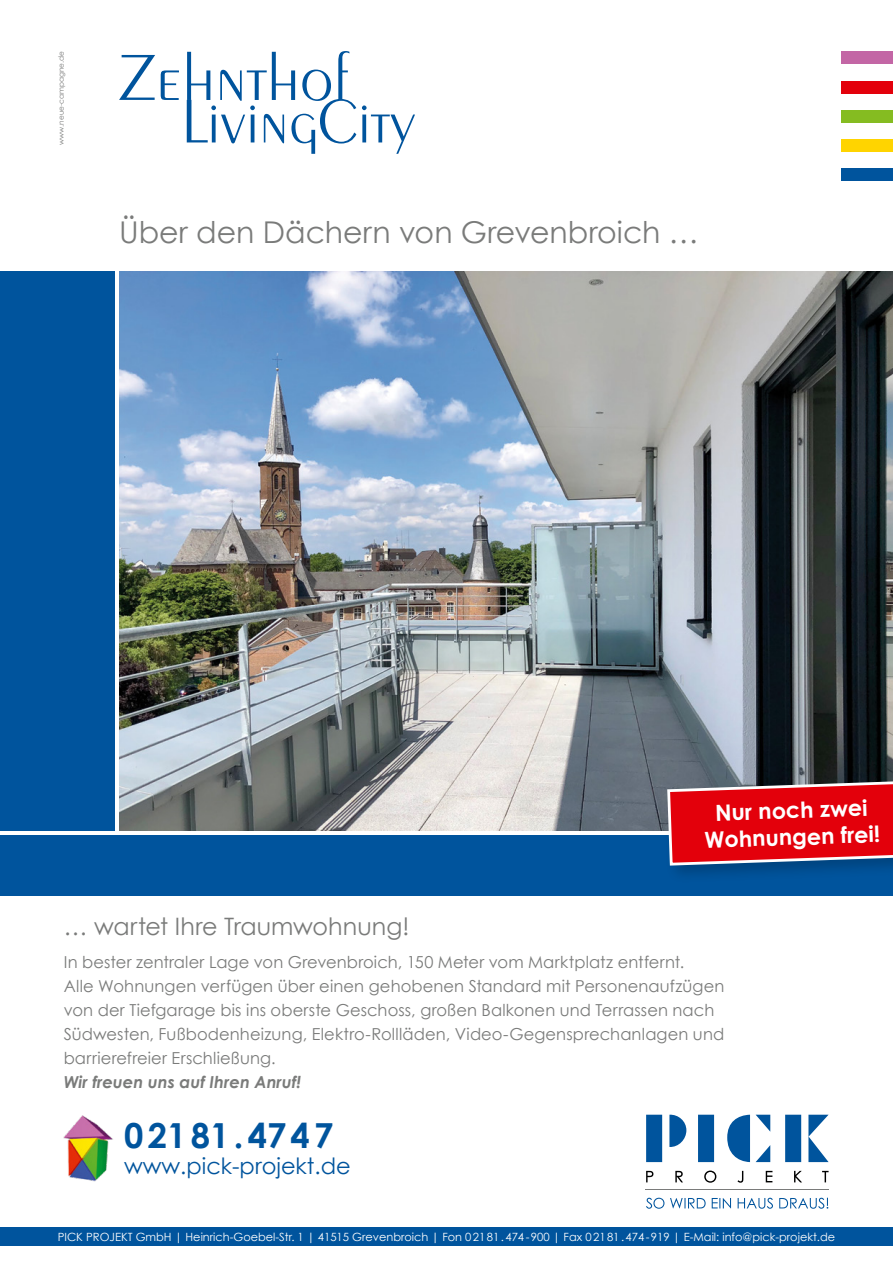
<style>
.page{position:relative;width:893px;height:1263px;background:#fff}
.page>*{position:absolute;margin:0;border:0;box-sizing:border-box;transform-origin:0 0}
.t1{font:700 34.5px "Century Gothic";letter-spacing:.125em;color:#00549d}
.t2{font:30px "Century Gothic";color:#7a7b7a}
.t3{font:24px "Century Gothic";color:#7a7b7a}
.t4{font:22.5px "Century Gothic";color:#00549d}
.t5{font:700 22.35px/27px "Century Gothic";color:#fff;text-align:center}
.t6{font:16.5px/24px "Century Gothic";letter-spacing:.005em;color:#7a7b7a}
.t7{font:italic 700 16.5px "Century Gothic";color:#7a7b7a}
.t8{font:11.4px "Century Gothic";color:#fff}
.t9{font:7.35px "Century Gothic";color:#7a7b7a}
</style>
<div class="page">
<div style="left:0;top:271px;width:115px;height:560px;background:#00549d"></div>
<img style="left:119px;top:271px;width:774px;height:560px">
<div style="left:0;top:835px;width:893px;height:61px;background:#00549d"></div>
<div style="left:0;top:1228px;width:893px;height:18px;background:#00549d"></div>
<img style="left:63px;top:1115px;width:50px;height:66px">
<svg style="left:646px;top:1170px;width:182px;height:13px"></svg>
<hr style="left:645px;top:1189px;width:184px;height:1px;background:#7a7b7a">
<svg style="left:646px;top:1114px;width:183px;height:48px"></svg>
<svg style="left:646px;top:1198px;width:182px;height:11px"></svg>
<div style="left:841px;top:52px;width:52px;height:12px;background:#c366a5"></div>
<div style="left:841px;top:81px;width:52px;height:12px;background:#e3000b"></div>
<div style="left:841px;top:110px;width:52px;height:12px;background:#85bc21"></div>
<div style="left:841px;top:139px;width:52px;height:12px;background:#ffd400"></div>
<div style="left:841px;top:168px;width:52px;height:13px;background:#00549d"></div>
<svg style="left:119px;top:55px;width:36px;height:45px"></svg>
<svg style="left:161px;top:70px;width:18px;height:30px"></svg>
<svg style="left:187px;top:51px;width:169px;height:103px"></svg>
<svg style="left:362px;top:105px;width:53px;height:49px"></svg>
<div style="left:663px;top:777px;width:230px;height:107px;background:#000;opacity:.2"></div>
<svg style="left:666px;top:779px;width:227px;height:88px;background:#ca1d2a"></svg>
<p class="t9" style="left:56px;top:145px;width:95px;rotate:-90deg">www.neue-campagne.de</p>
<p class="t2" style="left:119px;top:211px;width:581px">Über den Dächern von Grevenbroich …</p>
<p class="t5" style="left:703px;top:798px;width:177px;rotate:-2deg">Nur noch zwei<br>Wohnungen frei!</p>
<p class="t3" style="left:64px;top:910px;width:347px">… wartet Ihre Traumwohnung!</p>
<p class="t6" style="left:64px;top:949px;width:662px">In bester zentraler Lage von Grevenbroich, 150 Meter vom Marktplatz entfernt.<br>Alle Wohnungen verfügen über einen gehobenen Standard mit Personenaufzügen von der Tiefgarage bis ins oberste Geschoss, großen Balkonen und Terrassen nach Südwesten, Fußbodenheizung, Elektro-Rollläden, Video-Gegensprechanlagen und barrierefreier Erschließung.</p>
<p class="t7" style="left:64px;top:1069px;width:239px">Wir freuen uns auf Ihren Anruf!</p>
<p class="t1" style="left:124px;top:1109px;width:211px">02181.4747</p>
<p class="t4" style="left:124px;top:1150px;width:228px">www.pick-projekt.de</p>
<p class="t8" style="left:58px;top:1229px;width:779px">PICK PROJEKT GmbH | Heinrich-Goebel-Str. 1 | 41515 Grevenbroich | Fon 02181.474-900 | Fax 02181.474-919 | E-Mail: info@pick-projekt.de</p>
</div>
